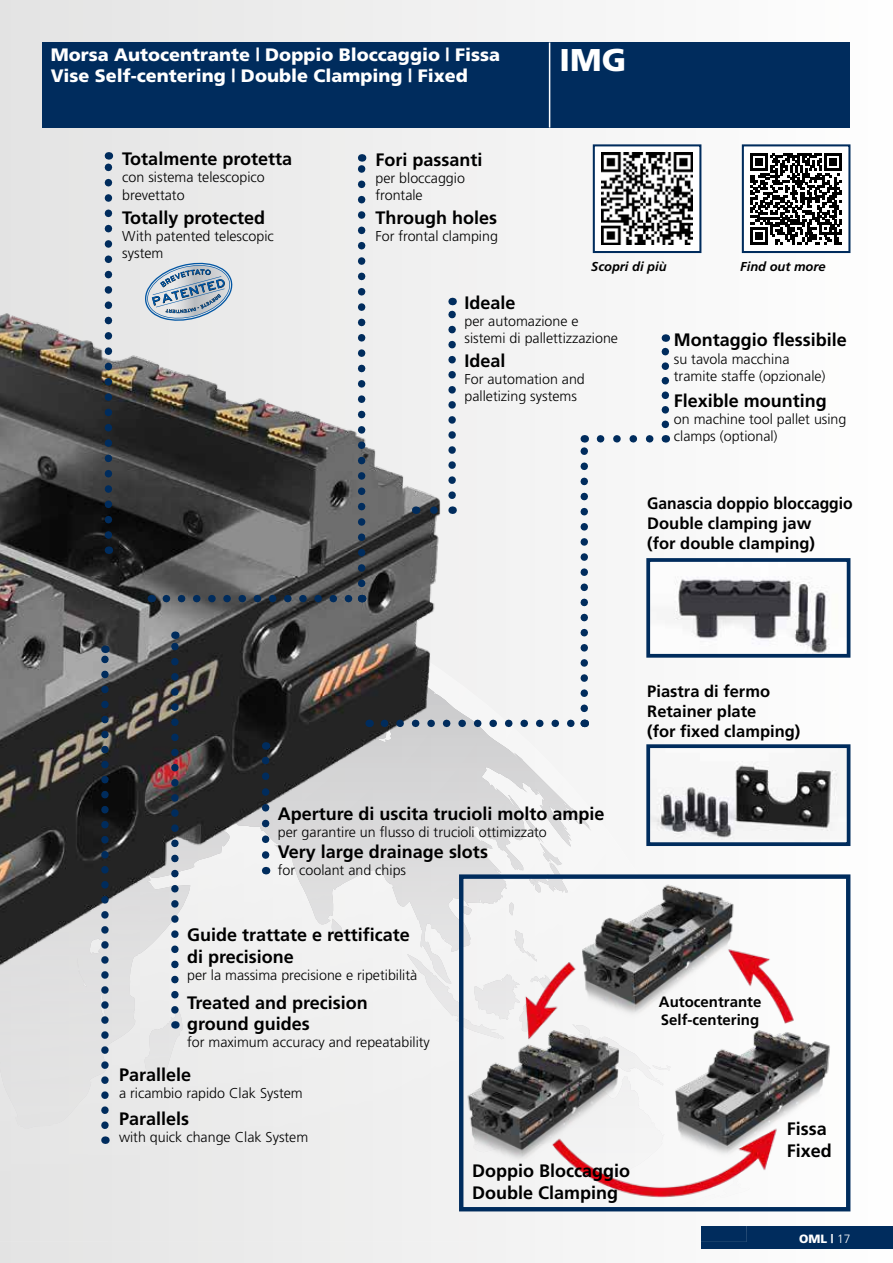
<style>
.page{position:relative;width:893px;height:1263px;background:#fff}
.page>*{position:absolute;margin:0;border:0;box-sizing:border-box;transform-origin:0 0}
.t1{font:900 31.5px "Frutiger";color:#fff}
.t2{font:700 18px/21.6px "Frutiger";color:#000}
.t3{font:900 18px/21.6px "Frutiger";color:#fff}
.t4{font:700 16.5px/19.8px "Frutiger";color:#000;scale:.95 1}
.t5{font:700 16.5px/19.8px "Frutiger";color:#000}
.t6{font:700 15px/18px "Frutiger";color:#000}
.t7{font:300 14.25px/17.1px "Frutiger";color:#000}
.t8{font:italic 700 12.9px "Frutiger";color:#000}
.t9{font:900 12px "Frutiger";color:#fff}
.s1{font-weight:300}
</style>
<div class="page">
<div style="left:0;top:0;width:893px;height:1263px;background:linear-gradient(to right,#e1e1e2,#fcfdfd)"></div>
<hr style="left:0;top:0;width:1px;height:1263px;background:#e3e3e3">
<div style="left:43px;top:43px;width:807px;height:85px;background:#002c5d"></div>
<hr style="left:549px;top:43px;width:1px;height:85px;background:#fff">
<div style="left:702px;top:1227px;width:191px;height:22px;background:#002c5d"></div>
<svg style="left:1px;top:532px;width:745px;height:709px"></svg>
<img style="left:0;top:299px;width:457px;height:739px">
<svg style="left:384px;top:720px;width:193px;height:7px"></svg>
<svg style="left:166px;top:595px;width:188px;height:7px"></svg>
<svg style="left:600px;top:435px;width:57px;height:8px"></svg>
<svg style="left:580px;top:435px;width:8px;height:273px"></svg>
<svg style="left:662px;top:334px;width:7px;height:90px"></svg>
<svg style="left:105px;top:152px;width:7px;height:383px;background:#596a7d"></svg>
<svg style="left:434px;top:506px;width:9px;height:8px"></svg>
<svg style="left:448px;top:298px;width:8px;height:197px"></svg>
<svg style="left:358px;top:154px;width:7px;height:429px;background:#708296"></svg>
<svg style="left:262px;top:742px;width:7px;height:113px"></svg>
<svg style="left:101px;top:645px;width:8px;height:480px;background:#576678"></svg>
<svg style="left:171px;top:631px;width:8px;height:379px;background:#5c6778"></svg>
<img style="left:651px;top:749px;width:194px;height:92px">
<div style="left:646px;top:744px;width:204px;height:102px;border:4px solid #002c5d"></div>
<img style="left:651px;top:563px;width:194px;height:90px">
<div style="left:646px;top:558px;width:204px;height:100px;border:4px solid #002c5d"></div>
<img style="left:464px;top:879px;width:381px;height:321px">
<div style="left:459px;top:874px;width:391px;height:337px;border:4px solid #002c5d"></div>
<svg style="left:145px;top:262px;width:88px;height:60px;background:#acbdcc"></svg>
<div style="left:594px;top:145px;width:106px;height:107px;background:#fff"></div>
<img style="left:601px;top:153px;width:92px;height:91px">
<div style="left:593px;top:144px;width:108px;height:109px;border:2px solid #002c5d"></div>
<div style="left:743px;top:145px;width:106px;height:107px;background:#fff"></div>
<svg style="left:750px;top:153px;width:92px;height:91px"></svg>
<div style="left:742px;top:144px;width:108px;height:109px;border:2px solid #002c5d"></div>
<p class="t3" style="left:51px;top:43px;width:451px">Morsa Autocentrante | Doppio Bloccaggio | Fissa<br>Vise Self-centering | Double Clamping | Fixed</p>
<h1 class="t1" style="left:560px;top:41px;width:68px">IMG</h1>
<p class="t2" style="left:122px;top:148px;width:171px">Totalmente protetta</p>
<p class="t7" style="left:122px;top:169px;width:144px">con sistema telescopico brevettato</p>
<p class="t2" style="left:122px;top:206px;width:144px">Totally protected</p>
<p class="t7" style="left:122px;top:227px;width:153px">With patented telescopic system</p>
<p class="t2" style="left:375px;top:149px;width:109px">Fori passanti</p>
<p class="t7" style="left:375px;top:170px;width:91px">per bloccaggio frontale</p>
<p class="t2" style="left:375px;top:207px;width:123px">Through holes</p>
<p class="t7" style="left:375px;top:228px;width:124px">For frontal clamping</p>
<p class="t8" style="left:591px;top:258px;width:77px">Scopri di più</p>
<p class="t8" style="left:740px;top:258px;width:87px">Find out more</p>
<p class="t2" style="left:464px;top:291px;width:53px">Ideale</p>
<p class="t7" style="left:464px;top:312px;width:155px">per automazione e sistemi di pallettizzazione</p>
<p class="t2" style="left:464px;top:350px;width:43px">Ideal</p>
<p class="t7" style="left:464px;top:370px;width:122px">For automation and palletizing systems</p>
<p class="t2" style="left:674px;top:329px;width:175px">Montaggio flessibile</p>
<p class="t7" style="left:674px;top:350px;width:153px">su tavola macchina tramite staffe (opzionale)</p>
<p class="t2" style="left:674px;top:390px;width:155px">Flexible mounting</p>
<p class="t7" style="left:674px;top:411px;width:174px">on machine tool pallet using clamps (optional)</p>
<p class="t4" style="left:647px;top:493px;width:218px">Ganascia doppio bloccaggio<br>Double clamping jaw<br>(for double clamping)</p>
<p class="t5" style="left:647px;top:681px;width:155px">Piastra di fermo<br>Retainer plate<br>(for fixed clamping)</p>
<p class="t2" style="left:278px;top:803px;width:328px">Aperture di uscita trucioli molto ampie</p>
<p class="t7" style="left:278px;top:824px;width:270px">per garantire un flusso di trucioli ottimizzato</p>
<p class="t2" style="left:278px;top:840px;width:212px">Very large drainage slots</p>
<p class="t7" style="left:278px;top:861px;width:130px">for coolant and chips</p>
<p class="t2" style="left:187px;top:924px;width:224px">Guide trattate e rettificate di precisione</p>
<p class="t7" style="left:187px;top:966px;width:232px">per la massima precisione e ripetibilità</p>
<p class="t2" style="left:187px;top:991px;width:182px">Treated and precision ground guides</p>
<p class="t7" style="left:187px;top:1034px;width:244px">for maximum accuracy and repeatability</p>
<p class="t2" style="left:119px;top:1063px;width:74px">Parallele</p>
<p class="t7" style="left:119px;top:1084px;width:185px">a ricambio rapido Clak System</p>
<p class="t2" style="left:119px;top:1108px;width:72px">Parallels</p>
<p class="t7" style="left:119px;top:1129px;width:191px">with quick change Clak System</p>
<p class="t2" style="left:472px;top:1160px;width:159px">Doppio Bloccaggio<br>Double Clamping</p>
<p class="t6" style="left:659px;top:993px;width:104px">Autocentrante<br>Self-centering</p>
<p class="t2" style="left:787px;top:1118px;width:47px">Fissa<br>Fixed</p>
<p class="t9" style="left:799px;top:1232px;width:53px">OML | <span class="s1">17</span></p>
</div>
